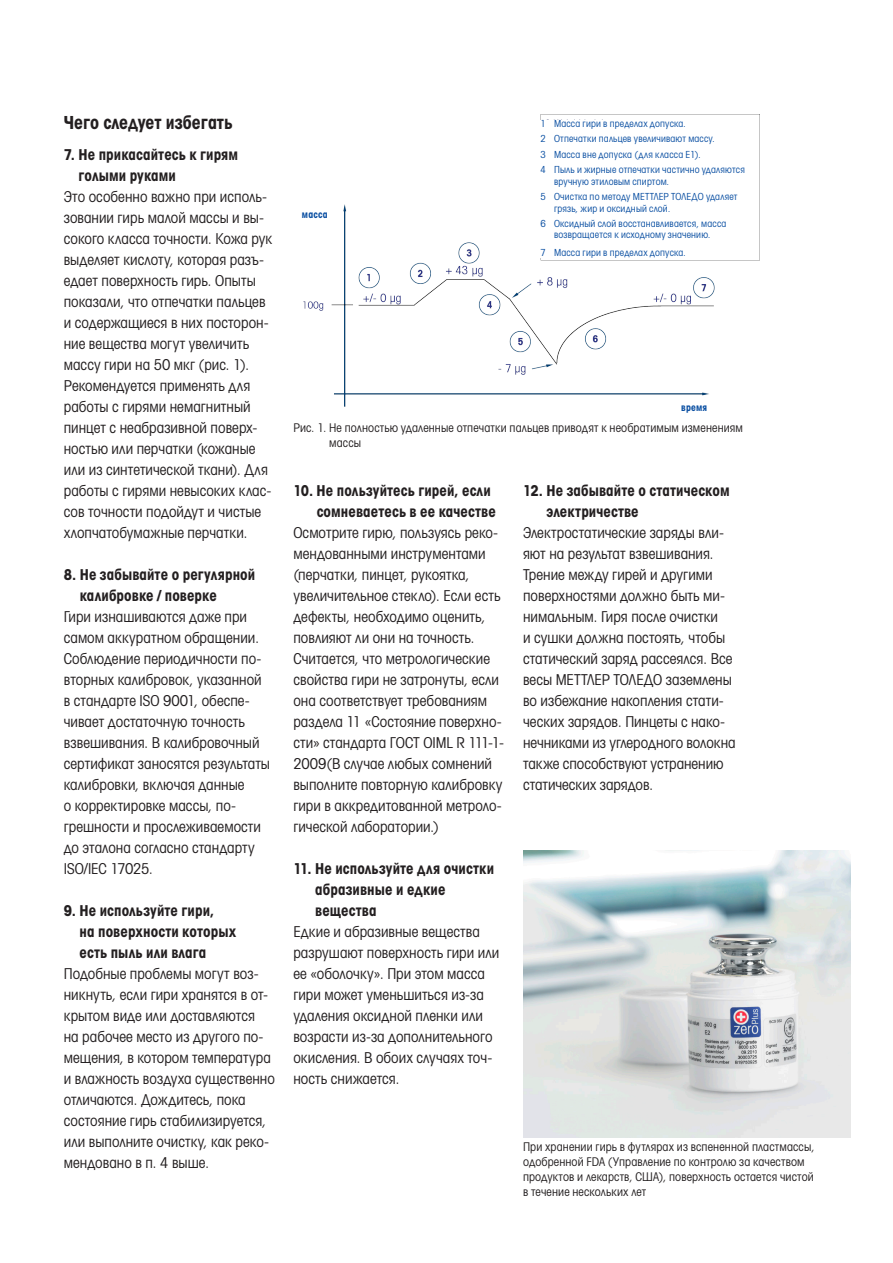
<style>
.page{position:relative;width:893px;height:1263px;background:#fff}
.page>*{position:absolute;margin:0;border:0;box-sizing:border-box;transform-origin:0 0}
._03_running_text{font:18px "Avant Garde Gothic Cd Bd ITC";letter-spacing:-.005em;color:#231f20}
._03_running_text-2{font:15px/21px "Avant Garde Gothic Cd Bk ITC";color:#231f20}
._03_running_text-3{font:15px/21px "Avant Garde Gothic Cd Bd ITC";letter-spacing:.005em;color:#231f20}
._05_captions{font:12px/15px "Avant Garde Gothic Cd Bk ITC";letter-spacing:.01em;color:#231f20}
._2_Title_Book_28_34{font:9.75px/11.2px "Avant Garde Gothic Cd Bk ITC";letter-spacing:.015em;color:#0a4fa2}
._2_Title_Book_28_34-2{font:9.75px "Avant Garde Gothic Cd Bd ITC";letter-spacing:.025em;color:#0a4fa2}
</style>
<div class="page">
<img style="left:303px;top:114px;width:457px;height:293px">
<img style="left:523px;top:850px;width:327px;height:287px">
<div style="left:541px;top:120px;width:212px;height:138px;background:#fff"></div>
<div style="left:302px;top:211px;width:32px;height:12px;background:#fff"></div>
<div style="left:681px;top:404px;width:32px;height:12px;background:#fff"></div>
<p class="_03_running_text" style="left:64px;top:111px;width:170px">Чего следует избегать</p>
<p class="_03_running_text-3" style="left:79px;top:144px;width:161px;text-indent:-15px">7. Не прикасайтесь к гирям голыми руками</p>
<p class="_03_running_text-2" style="left:64px;top:186px;width:210px">Это особенно важно при исполь&shy;зовании гирь малой массы и вы&shy;сокого класса точности. Кожа рук выделяет кислоту, которая разъ&shy;едает поверхность гирь. Опыты показали, что отпечатки пальцев и содержащиеся в них посторон&shy;ние вещества могут увеличить массу гири на 50 мкг (рис. 1).<br>Рекомендуется применять для работы с гирями немагнитный пинцет с неабразивной поверх&shy;ностью или перчатки (кожаные или из синтетической ткани). Для работы с гирями невысоких клас&shy;сов точности подойдут и чистые хлопчатобумажные перчатки.</p>
<p class="_03_running_text-3" style="left:80px;top:564px;width:177px;text-indent:-16px">8. Не забывайте о регулярной калибровке / поверке</p>
<p class="_03_running_text-2" style="left:64px;top:606px;width:208px">Гири изнашиваются даже при самом аккуратном обращении.<br>Соблюдение периодичности по&shy;вторных калибровок, указанной в стандарте ISO 9001, обеспе&shy;чивает достаточную точность взвешивания. В калибровочный сертификат заносятся результаты калибровки, включая данные<br>о корректировке массы, по&shy;грешности и прослеживаемости до эталона согласно стандарту<br>ISO/IEC 17025.</p>
<p class="_03_running_text-3" style="left:80px;top:900px;width:158px;text-indent:-16px">9. Не используйте гири,<br>на поверхности которых есть пыль или влага</p>
<p class="_03_running_text-2" style="left:64px;top:963px;width:213px">Подобные проблемы могут воз&shy;никнуть, если гири хранятся в от&shy;крытом виде или доставляются<br>на рабочее место из другого по&shy;мещения, в котором температура и влажность воздуха существенно отличаются. Дождитесь, пока состояние гирь стабилизируется, или выполните очистку, как реко&shy;мендовано в п. 4 выше.</p>
<p class="_2_Title_Book_28_34-2" style="left:302px;top:209px;width:27px">масса</p>
<p class="_2_Title_Book_28_34" style="left:541px;top:118px;width:147px">1 Масса гири в пределах допуска.</p>
<p class="_2_Title_Book_28_34" style="left:541px;top:133px;width:176px">2 Отпечатки пальцев увеличивают массу.</p>
<p class="_2_Title_Book_28_34" style="left:541px;top:149px;width:162px">3 Масса вне допуска (для класса E1).</p>
<p class="_2_Title_Book_28_34" style="left:554px;top:164px;width:192px;text-indent:-14px">4 Пыль и жирные отпечатки частично удаляются вручную этиловым спиртом.</p>
<p class="_2_Title_Book_28_34" style="left:554px;top:191px;width:185px;text-indent:-14px">5 Очистка по методу МЕТТЛЕР ТОЛЕДО удаляет грязь, жир и оксидный слой.</p>
<p class="_2_Title_Book_28_34" style="left:541px;top:218px;width:187px;text-align:center">6 Оксидный слой восстанавливается, масса возвращается к исходному значению.</p>
<p class="_2_Title_Book_28_34" style="left:541px;top:247px;width:147px">7 Масса гири в пределах допуска.</p>
<p class="_2_Title_Book_28_34-2" style="left:681px;top:401px;width:28px">время</p>
<p class="_05_captions" style="left:329px;top:420px;width:415px;text-indent:-36px">Рис. 1. Не полностью удаленные отпечатки пальцев приводят к необратимым изменениям массы</p>
<p class="_03_running_text-3" style="left:317px;top:479px;width:181px;text-indent:-23px">10. Не пользуйтесь гирей, если сомневаетесь в ее качестве</p>
<p class="_03_running_text-2" style="left:293px;top:521px;width:212px">Осмотрите гирю, пользуясь реко&shy;мендованными инструментами (перчатки, пинцет, рукоятка, увеличительное стекло). Если есть дефекты, необходимо оценить, повлияют ли они на точность.<br>Считается, что метрологические свойства гири не затронуты, если она соответствует требованиям раздела 11 «Состояние поверхно&shy;сти» стандарта ГОСТ OIML R 111-1-<br>2009(В случае любых сомнений выполните повторную калибровку гири в аккредитованной метроло&shy;гической лаборатории.)</p>
<p class="_03_running_text-3" style="left:315px;top:857px;width:180px;text-indent:-22px">11. Не используйте для очистки абразивные и едкие вещества</p>
<p class="_03_running_text-2" style="left:293px;top:920px;width:207px">Едкие и абразивные вещества разрушают поверхность гири или ее «оболочку». При этом масса гири может уменьшиться из-за удаления оксидной пленки или возрасти из-за дополнительного окисления. В обоих случаях точ&shy;ность снижается.</p>
<p class="_03_running_text-3" style="left:546px;top:479px;width:185px;text-indent:-23px">12. Не забывайте о статическом электричестве</p>
<p class="_03_running_text-2" style="left:523px;top:521px;width:214px">Электростатические заряды вли&shy;яют на результат взвешивания.<br>Трение между гирей и другими поверхностями должно быть ми&shy;нимальным. Гиря после очистки<br>и сушки должна постоять, чтобы статический заряд рассеялся. Все весы МЕТТЛЕР ТОЛЕДО заземлены во избежание накопления стати&shy;ческих зарядов. Пинцеты с нако&shy;нечниками из углеродного волокна также способствуют устранению статических зарядов.</p>
<p class="_05_captions" style="left:523px;top:1139px;width:293px">При хранении гирь в футлярах из вспененной пластмассы, одобренной FDA (Управление по контролю за качеством продуктов и лекарств, США), поверхность остается чистой в течение нескольких лет</p>
</div>
